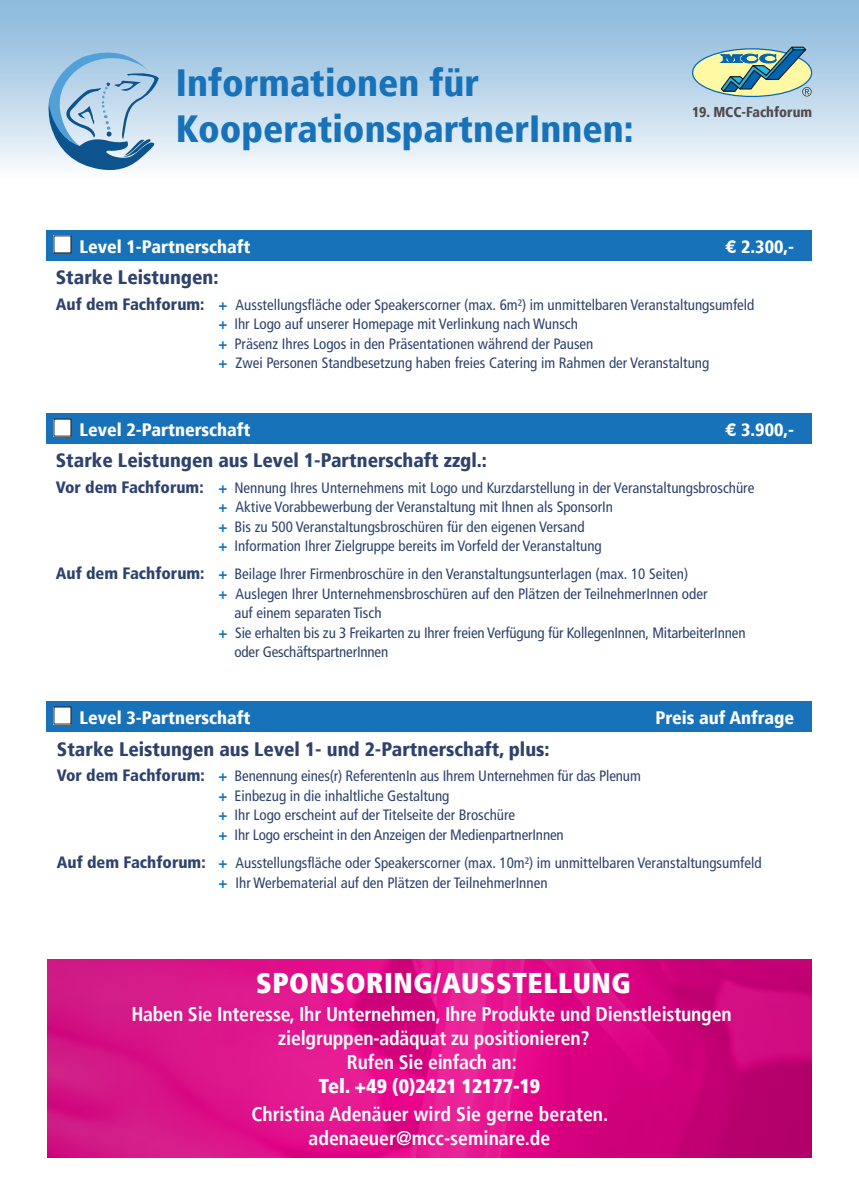
<style>
.page{position:relative;width:859px;height:1191px;background:#fff}
.page>*{position:absolute;margin:0;border:0;box-sizing:border-box;transform-origin:0 0}
.t1{font:900 condensed 37.8px/45.3px "Frutiger";color:#1772b9}
.t2{font:900 condensed 28.5px "Frutiger LT";letter-spacing:.02em;color:#fff}
.t3{font:700 condensed 19.95px/24px "Frutiger LT";letter-spacing:-.01em;color:#fff;text-align:center}
.t4{font:900 condensed 19.95px "Frutiger LT";color:#fff}
.t5{font:900 condensed 19.5px "Frutiger";color:#2e426d}
.t6{font:900 condensed 18px "Frutiger";color:#fff}
.t7{font:condensed 15px/19.5px "Frutiger LT";color:#2e426d}
.t8{font:900 condensed 14.25px "Frutiger";color:#4e4b4c}
.s1{font-family:"Helvetica Neue LT Std";font-weight:800;font-stretch:normal}
.s2{font-family:"Frutiger LT Std";font-weight:900;font-size:16.5px}
.s3{font-family:"Frutiger";font-weight:900;color:#1772b9}
</style>
<div class="page">
<div style="left:0;top:0;width:859px;height:179px;background:linear-gradient(to bottom,#85b5da,#f8fafc)"></div>
<div style="left:46px;top:230px;width:766px;height:31px;background:#1772b9"></div>
<div style="left:54px;top:236px;width:17px;height:17px;background:#fff"></div>
<div style="left:46px;top:413px;width:766px;height:30px;background:#1772b9"></div>
<div style="left:54px;top:419px;width:17px;height:17px;background:#fff"></div>
<div style="left:46px;top:701px;width:766px;height:31px;background:#1772b9"></div>
<div style="left:54px;top:707px;width:17px;height:17px;background:#fff"></div>
<svg style="left:49px;top:53px;width:110px;height:117px"></svg>
<img style="left:47px;top:959px;width:765px;height:198px">
<div style="left:693px;top:49px;width:119px;height:47px;background:#fff9a4;border-radius:50%"></div>
<svg style="left:720px;top:47px;width:92px;height:49px"></svg>
<h1 class="t1" style="left:176px;top:60px;width:459px">Informationen für<br>KooperationspartnerInnen:</h1>
<p class="t8" style="left:692px;top:104px;width:122px">19. MCC-Fachforum</p>
<p class="t6" style="left:79px;top:236px;width:173px">Level 1-Partnerschaft</p>
<p class="t6" style="left:725px;top:236px;width:70px"><span class="s1">€</span> 2.300,-</p>
<h3 class="t5" style="left:56px;top:265px;width:164px">Starke Leistungen:</h3>
<p class="t7" style="left:219px;top:295px;width:537px;text-indent:-163px"><span class="s2">Auf dem Fachforum:</span> <span class="s3">+</span> Ausstellungsfläche oder Speakerscorner (max. 6m²) im unmittelbaren Veranstaltungsumfeld <span class="s3">+</span> Ihr Logo auf unserer Homepage mit Verlinkung nach Wunsch<br><span class="s3">+</span> Präsenz Ihres Logos in den Präsentationen während der Pausen<br><span class="s3">+</span> Zwei Personen Standbesetzung haben freies Catering im Rahmen der Veranstaltung</p>
<p class="t6" style="left:79px;top:419px;width:173px">Level 2-Partnerschaft</p>
<p class="t6" style="left:725px;top:419px;width:70px"><span class="s1">€</span> 3.900,-</p>
<h3 class="t5" style="left:56px;top:448px;width:433px">Starke Leistungen aus Level 1-Partnerschaft zzgl.:</h3>
<p class="t7" style="left:219px;top:477px;width:537px;text-indent:-163px"><span class="s2">Vor dem Fachforum:</span> <span class="s3">+</span> Nennung Ihres Unternehmens mit Logo und Kurzdarstellung in der Veranstaltungsbroschüre <span class="s3">+</span> Aktive Vorabbewerbung der Veranstaltung mit Ihnen als SponsorIn<br><span class="s3">+</span> Bis zu 500 Veranstaltungsbroschüren für den eigenen Versand<br><span class="s3">+</span> Information Ihrer Zielgruppe bereits im Vorfeld der Veranstaltung</p>
<p class="t7" style="left:56px;top:564px;width:634px"><span class="s2">Auf dem Fachforum:</span> <span class="s3">+</span> Beilage Ihrer Firmenbroschüre in den Veranstaltungsunterlagen (max. 10 Seiten)</p>
<p class="t7" style="left:219px;top:583px;width:490px"><span class="s3">+</span> Auslegen Ihrer Unternehmensbroschüren auf den Plätzen der TeilnehmerInnen oder</p>
<p class="t7" style="left:234px;top:603px;width:149px">auf einem separaten Tisch</p>
<p class="t7" style="left:219px;top:622px;width:528px"><span class="s3">+</span> Sie erhalten bis zu 3 Freikarten zu Ihrer freien Verfügung für KollegenInnen, MitarbeiterInnen</p>
<p class="t7" style="left:234px;top:642px;width:155px">oder GeschäftspartnerInnen</p>
<p class="t6" style="left:79px;top:707px;width:173px">Level 3-Partnerschaft</p>
<p class="t6" style="left:655px;top:707px;width:140px">Preis auf Anfrage</p>
<h3 class="t5" style="left:57px;top:737px;width:494px">Starke Leistungen aus Level 1- und 2-Partnerschaft, plus:</h3>
<p class="t7" style="left:218px;top:766px;width:424px;text-indent:-162px"><span class="s2">Vor dem Fachforum:</span> <span class="s3">+</span> Benennung eines(r) ReferentenIn aus Ihrem Unternehmen für das Plenum <span class="s3">+</span> Einbezug in die inhaltliche Gestaltung<br><span class="s3">+</span> Ihr Logo erscheint auf der Titelseite der Broschüre<br><span class="s3">+</span> Ihr Logo erscheint in den Anzeigen der MedienpartnerInnen</p>
<p class="t7" style="left:218px;top:853px;width:545px;text-indent:-162px"><span class="s2">Auf dem Fachforum:</span> <span class="s3">+</span> Ausstellungsfläche oder Speakerscorner (max. 10m²) im unmittelbaren Veranstaltungsumfeld <span class="s3">+</span> Ihr Werbematerial auf den Plätzen der TeilnehmerInnen</p>
<h2 class="t2" style="left:256px;top:966px;width:376px">SPONSORING/AUSSTELLUNG</h2>
<h3 class="t3" style="left:131px;top:1002px;width:602px">Haben Sie Interesse, Ihr Unternehmen, Ihre Produkte und Dienstleistungen zielgruppen-adäquat zu positionieren?<br>Rufen Sie einfach an:</h3>
<h3 class="t4" style="left:319px;top:1074px;width:223px">Tel. +49 (0)2421 12177-19</h3>
<h3 class="t3" style="left:251px;top:1102px;width:358px">Christina Adenäuer wird Sie gerne beraten. adenaeuer@mcc-seminare.de</h3>
</div>
